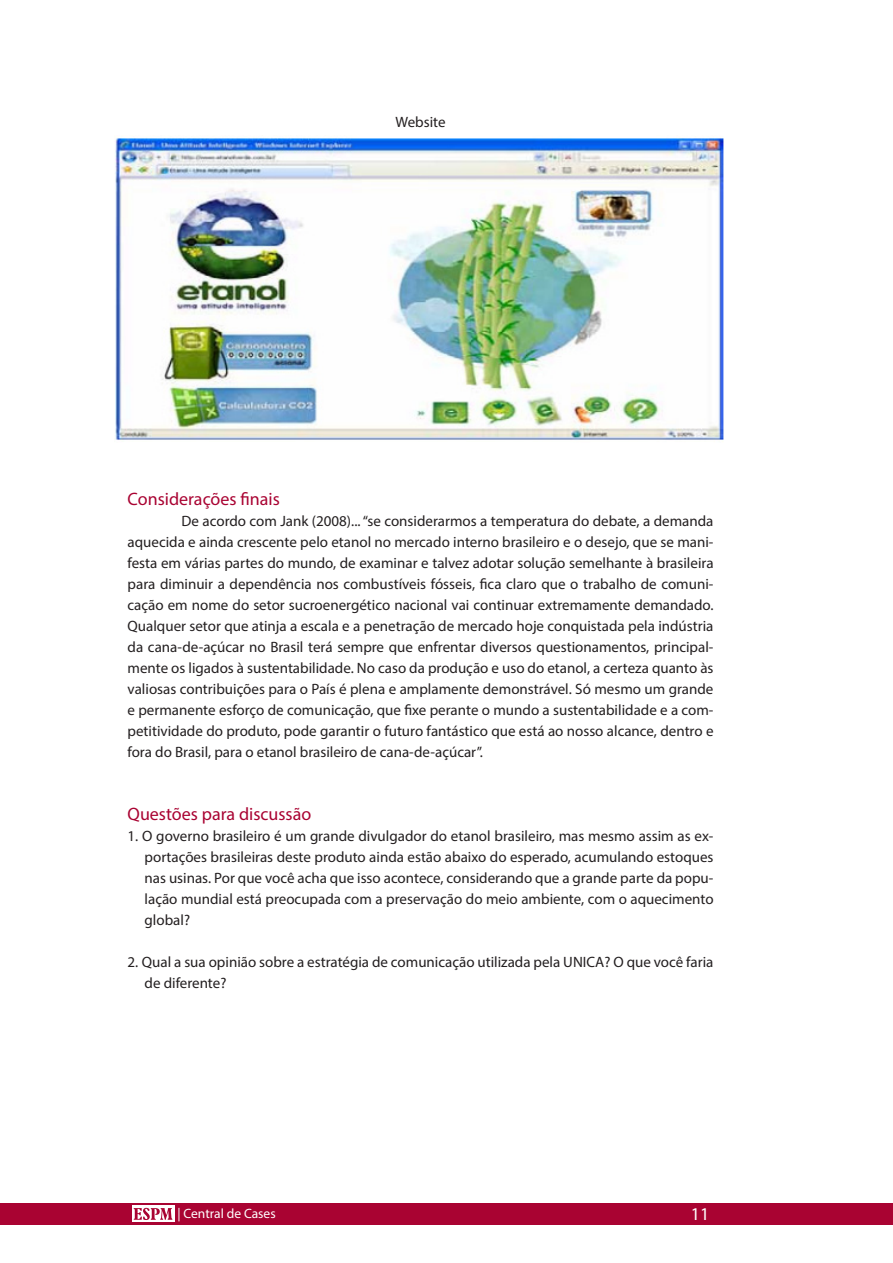
<style>
.page{position:relative;width:893px;height:1263px;background:#fff}
.page>*{position:absolute;margin:0;border:0;box-sizing:border-box;transform-origin:0 0}
.titulo_textocorrido{font:18px "Myriad Pro";color:#a90332}
.t1{font:18px "Myriad Pro";color:#fff}
.corpotexto{font:15px/21px "Myriad Pro";color:#231f20;text-align:justify}
.questoes{font:15px/21px "Myriad Pro";color:#231f20;text-align:justify}
.t2{font:13.5px "Myriad Pro";color:#fff}
</style>
<div class="page">
<div style="left:0;top:1203px;width:893px;height:22px;background:#a90332"></div>
<div style="left:132px;top:1206px;width:42px;height:16px;background:#fff"></div>
<svg style="left:134px;top:1208px;width:38px;height:12px"></svg>
<img style="left:115px;top:138px;width:609px;height:302px">
<p class="corpotexto" style="left:395px;top:112px;width:52px">Website</p>
<p class="titulo_textocorrido" style="left:128px;top:488px;width:154px">Considerações finais</p>
<p class="corpotexto" style="left:128px;top:511px;width:587px;text-indent:54px">De acordo com Jank (2008)... “se considerarmos a temperatura do debate, a demanda aquecida e ainda crescente pelo etanol no mercado interno brasileiro e o desejo, que se mani&shy;festa em várias partes do mundo, de examinar e talvez adotar solução semelhante à brasileira para diminuir a dependência nos combustíveis fósseis, fica claro que o trabalho de comuni&shy;cação em nome do setor sucroenergético nacional vai continuar extremamente demandado.<br>Qualquer setor que atinja a escala e a penetração de mercado hoje conquistada pela indústria da cana-de-açúcar no Brasil terá sempre que enfrentar diversos questionamentos, principal&shy;mente os ligados à sustentabilidade. No caso da produção e uso do etanol, a certeza quanto às valiosas contribuições para o País é plena e amplamente demonstrável. Só mesmo um grande e permanente esforço de comunicação, que fixe perante o mundo a sustentabilidade e a com&shy;petitividade do produto, pode garantir o futuro fantástico que está ao nosso alcance, dentro e fora do Brasil, para o etanol brasileiro de cana-de-açúcar”.</p>
<p class="titulo_textocorrido" style="left:128px;top:803px;width:185px">Questões para discussão</p>
<p class="questoes" style="left:145px;top:826px;width:570px;text-indent:-17px">1. O governo brasileiro é um grande divulgador do etanol brasileiro, mas mesmo assim as ex&shy;portações brasileiras deste produto ainda estão abaixo do esperado, acumulando estoques nas usinas. Por que você acha que isso acontece, considerando que a grande parte da popu&shy;lação mundial está preocupada com a preservação do meio ambiente, com o aquecimento global?</p>
<p class="questoes" style="left:145px;top:952px;width:570px;text-indent:-17px">2. Qual a sua opinião sobre a estratégia de comunicação utilizada pela UNICA? O que você faria de diferente?</p>
<p class="t2" style="left:177px;top:1205px;width:100px">| Central de Cases</p>
<p class="t1" style="left:691px;top:1203px;width:20px">11</p>
</div>
